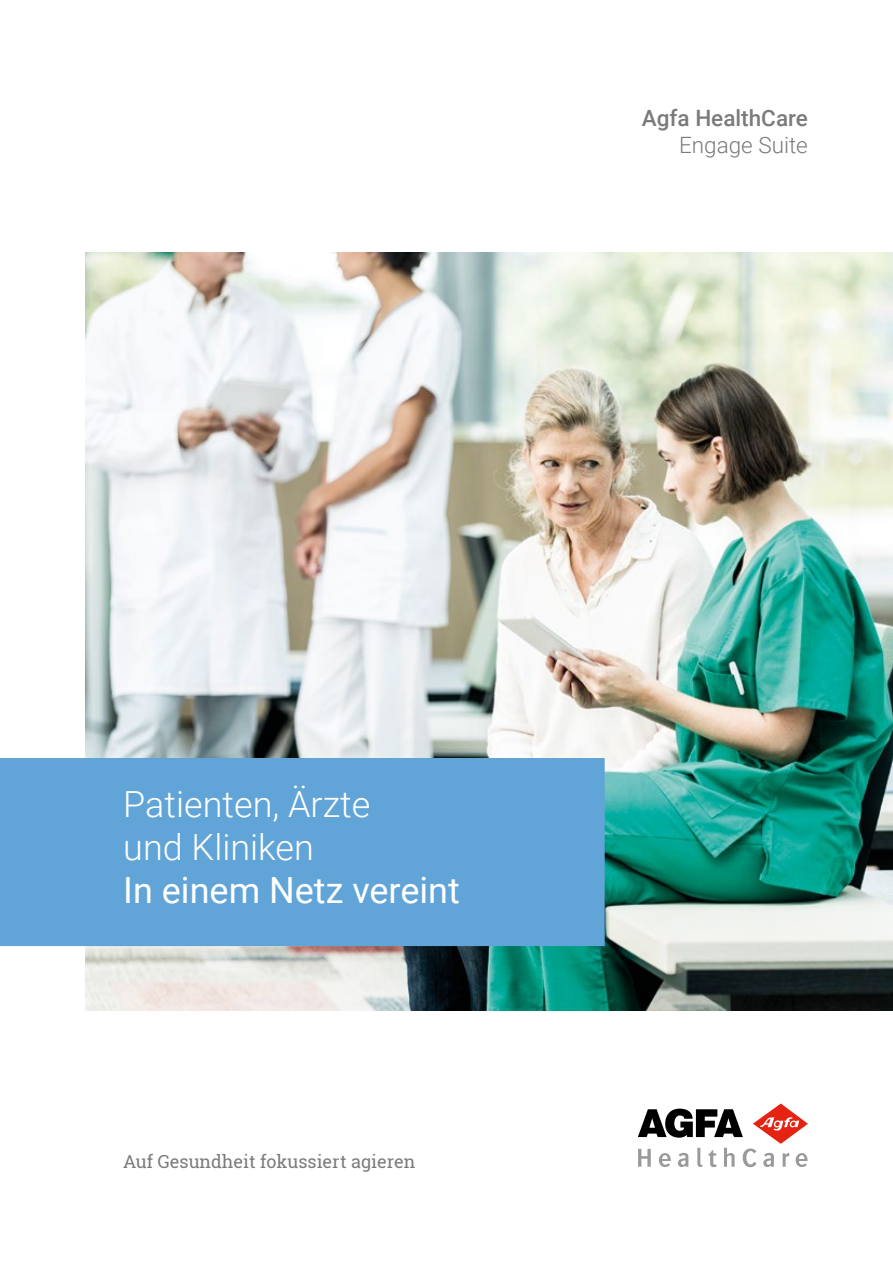
<style>
.page{position:relative;width:893px;height:1263px;background:#fff}
.page>*{position:absolute;margin:0;border:0;box-sizing:border-box;transform-origin:0 0}
.t1{font:300 36px/43.2px "Roboto";color:#fff}
.t2{font:36px "Roboto";color:#fff}
.t3{font:500 22.5px "Roboto";color:#7c7b7b}
.t4{font:300 22.5px "Roboto";color:#7c7b7b}
.t5{font:18px "Roboto Slab";color:#7c7b7b}
</style>
<div class="page">
<svg style="left:638px;top:1103px;width:170px;height:64px"></svg>
<img style="left:86px;top:252px;width:807px;height:758px">
<div style="left:0;top:758px;width:605px;height:188px;background:#61a4d7"></div>
<p class="t3" style="left:642px;top:102px;width:168px">Agfa HealthCare</p>
<p class="t4" style="left:679px;top:129px;width:130px">Engage Suite</p>
<h1 class="t1" style="left:123px;top:781px;width:249px">Patienten, Ärzte und Kliniken</h1>
<h1 class="t2" style="left:123px;top:865px;width:338px">In einem Netz vereint</h1>
<p class="t5" style="left:123px;top:1149px;width:294px">Auf Gesundheit fokussiert agieren</p>
</div>
